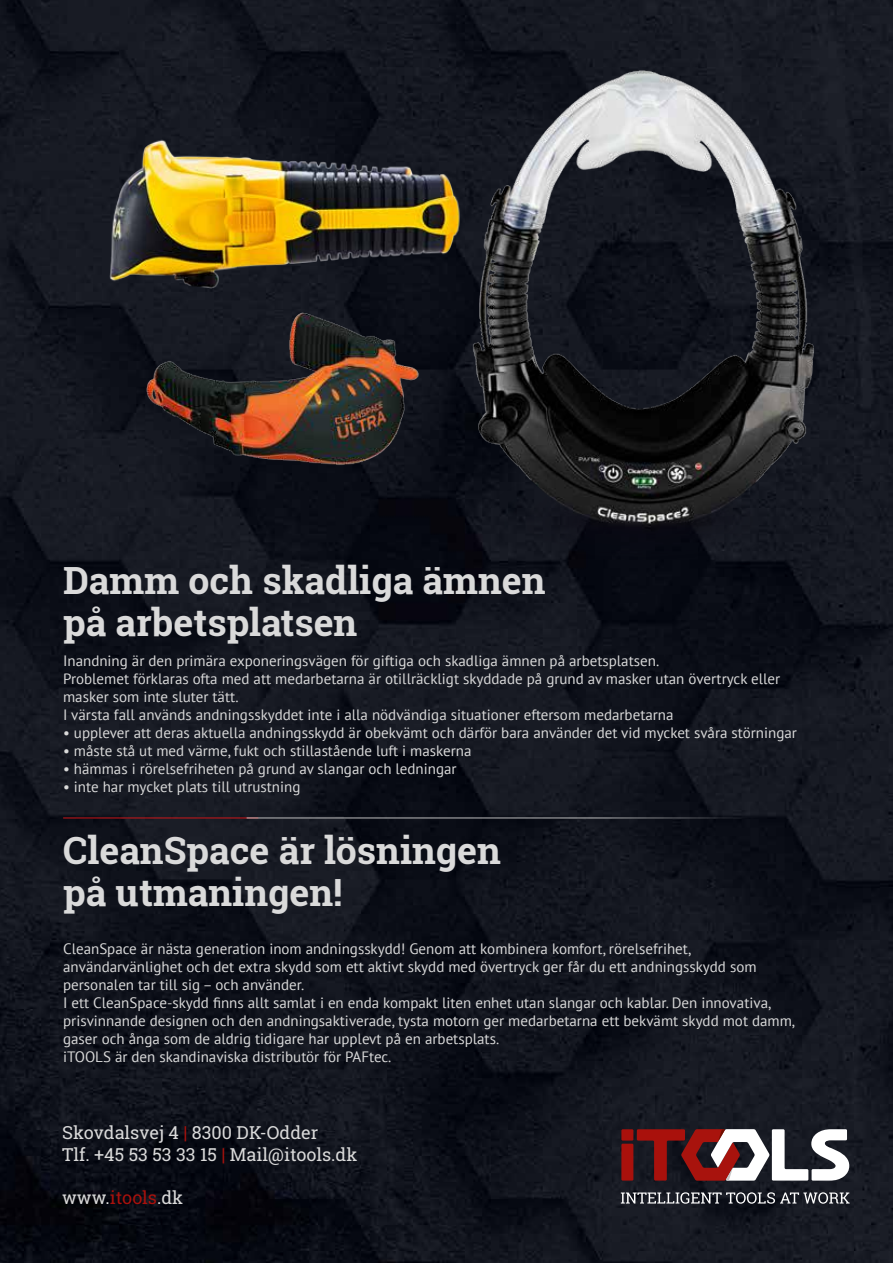
<style>
.page{position:relative;width:893px;height:1263px;background:#fff}
.page>*{position:absolute;margin:0;border:0;box-sizing:border-box;transform-origin:0 0}
.t1{font:700 37.5px/42px "Roboto Slab";color:#dadada}
.t2{font:18px/21.6px "Roboto Slab";color:#dadada}
.t3{font:15px/18px "PT Sans";color:#dadada}
.s1{color:#a9110c}
</style>
<div class="page">
<img style="left:0;top:0;width:893px;height:1263px">
<div style="left:621px;top:1144px;width:12px;height:36px;background:#a9110c"></div>
<div style="left:621px;top:1129px;width:12px;height:11px;background:#a9110c"></div>
<svg style="left:621px;top:1192px;width:229px;height:28px;background:#32353d"></svg>
<svg style="left:637px;top:1129px;width:212px;height:52px"></svg>
<hr style="left:63px;top:817px;width:195px;height:1px;background:#cd171a">
<hr style="left:247px;top:817px;width:558px;height:1px;background:#bebebe">
<img style="left:454px;top:48px;width:372px;height:517px">
<img style="left:77px;top:78px;width:401px;height:267px">
<img style="left:123px;top:276px;width:331px;height:234px">
<h1 class="t1" style="left:63px;top:559px;width:484px">Damm och skadliga ämnen på arbetsplatsen</h1>
<p class="t3" style="left:63px;top:651px;width:718px">Inandning är den primära exponeringsvägen för giftiga och skadliga ämnen på arbetsplatsen.<br>Problemet förklaras ofta med att medarbetarna är otillräckligt skyddade på grund av masker utan övertryck eller masker som inte sluter tätt.<br>I värsta fall används andningsskyddet inte i alla nödvändiga situationer eftersom medarbetarna</p>
<p class="t3" style="left:63px;top:723px;width:735px">• upplever att deras aktuella andningsskydd är obekvämt och därför bara använder det vid mycket svåra störningar</p>
<p class="t3" style="left:63px;top:741px;width:410px">• måste stå ut med värme, fukt och stillastående luft i maskerna</p>
<p class="t3" style="left:63px;top:759px;width:395px">• hämmas i rörelsefriheten på grund av slangar och ledningar</p>
<p class="t3" style="left:63px;top:777px;width:239px">• inte har mycket plats till utrustning</p>
<h1 class="t1" style="left:63px;top:829px;width:439px">CleanSpace är lösningen på utmaningen!</h1>
<p class="t3" style="left:63px;top:939px;width:734px">CleanSpace är nästa generation inom andningsskydd! Genom att kombinera komfort, rörelsefrihet, användarvänlighet och det extra skydd som ett aktivt skydd med övertryck ger får du ett andningsskydd som personalen tar till sig – och använder.<br>I ett CleanSpace-skydd finns allt samlat i en enda kompakt liten enhet utan slangar och kablar. Den innovativa, prisvinnande designen och den andningsaktiverade, tysta motorn ger medarbetarna ett bekvämt skydd mot damm, gaser och ånga som de aldrig tidigare har upplevt på en arbetsplats.<br>iTOOLS är den skandinaviska distributör för PAFtec.</p>
<p class="t2" style="left:62px;top:1121px;width:297px">Skovdalsvej 4 <span class="s1">|</span> 8300 DK-Odder<br>Tlf. +45 53 53 33 15 <span class="s1">|</span> Mail@itools.dk</p>
<p class="t2" style="left:62px;top:1186px;width:123px">www.<span class="s1">itools</span>.dk</p>
</div>
